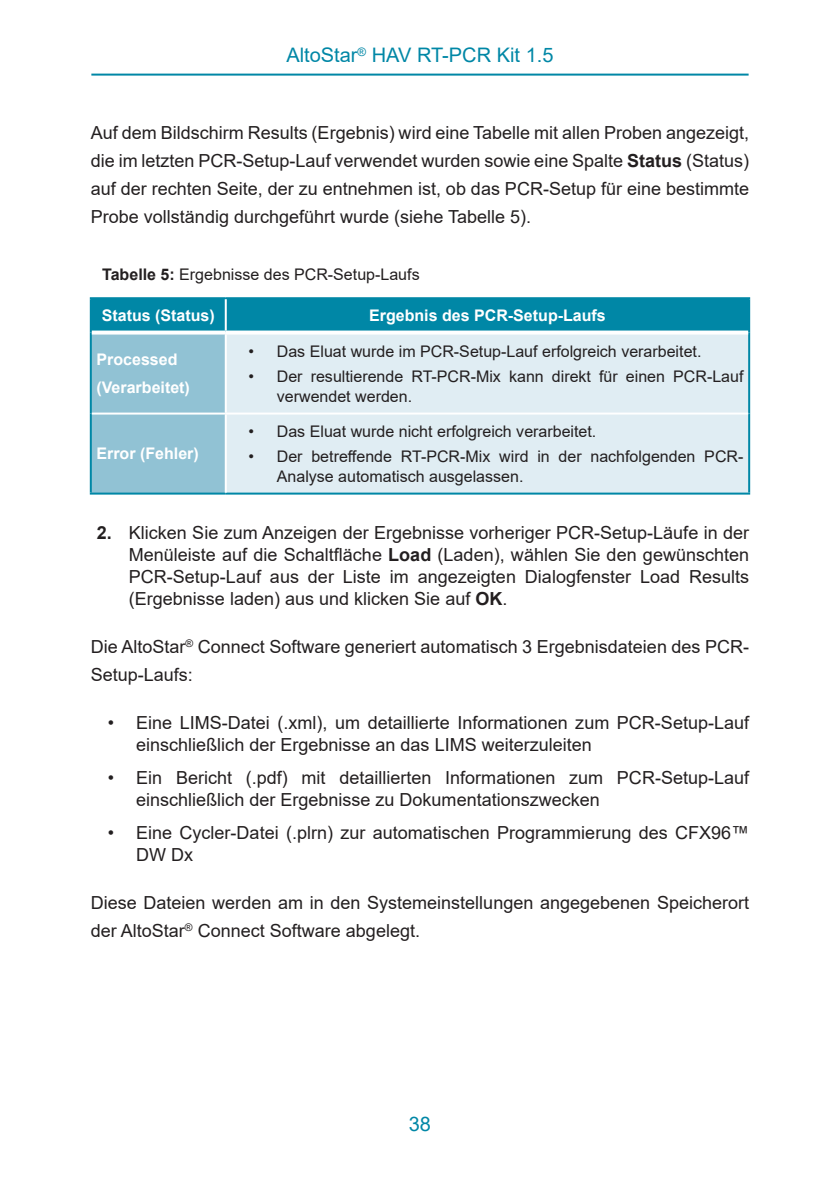
<style>
.page{position:relative;width:840px;height:1191px;background:#fff}
.page>*{position:absolute;margin:0;border:0;box-sizing:border-box;transform-origin:0 0}
.Seitenkopf{font:20px "Arial";color:#0087a6}
.Aufzählungsfortsetzu{font:18px/22px "Arial";color:#231f20}
.Mengentext{font:18px/28px "Arial";color:#231f20}
.Titel{font:16px/20px "Arial";color:#231f20}
.Kopfzeile{font:700 16px "Arial";color:#fff}
.Mengentext_white_lef{font:700 16px/28px "Arial";color:#fff}
.s1{font-weight:700}
</style>
<div class="page">
<hr style="left:91px;top:74px;width:657px;height:2px;background:#0087a6">
<div style="left:92px;top:299px;width:655px;height:31px;background:#0087a6"></div>
<div style="left:91px;top:332px;width:135px;height:81px;background:#91c2d4"></div>
<div style="left:226px;top:332px;width:522px;height:81px;background:#e0edf3"></div>
<div style="left:91px;top:413px;width:135px;height:80px;background:#91c2d4"></div>
<div style="left:226px;top:413px;width:522px;height:80px;background:#e0edf3"></div>
<hr style="left:90px;top:332px;width:2px;height:81px;background:#0087a6">
<hr style="left:90px;top:413px;width:2px;height:79px;background:#0087a6">
<hr style="left:90px;top:492px;width:136px;height:2px;background:#0087a6">
<hr style="left:226px;top:492px;width:523px;height:2px;background:#0087a6">
<hr style="left:90px;top:297px;width:136px;height:2px;background:#0087a6">
<hr style="left:90px;top:299px;width:2px;height:33px;background:#0087a6">
<svg style="left:92px;top:330px;width:134px;height:4px"></svg>
<hr style="left:226px;top:297px;width:523px;height:2px;background:#0087a6">
<hr style="left:747px;top:299px;width:2px;height:33px;background:#0087a6">
<hr style="left:747px;top:332px;width:2px;height:81px;background:#0087a6">
<hr style="left:747px;top:413px;width:2px;height:79px;background:#0087a6">
<hr style="left:225px;top:299px;width:2px;height:31px;background:#fff">
<hr style="left:225px;top:334px;width:2px;height:78px;background:#fff">
<hr style="left:92px;top:412px;width:134px;height:2px;background:#fff">
<hr style="left:226px;top:412px;width:521px;height:2px;background:#fff">
<hr style="left:225px;top:414px;width:2px;height:78px;background:#fff">
<svg style="left:226px;top:330px;width:521px;height:4px"></svg>
<p class="Seitenkopf" style="left:286px;top:41px;width:268px">AltoStar<sup>®</sup> HAV RT-PCR Kit 1.5</p>
<p class="Aufzählungsfortsetzu" style="left:91px;top:119px;width:659px;line-height:28px;text-align:justify">Auf dem Bildschirm Results (Ergebnis) wird eine Tabelle mit allen Proben angezeigt, die im letzten PCR-Setup-Lauf verwendet wurden sowie eine Spalte <span class="s1">Status</span> (Status) auf der rechten Seite, der zu entnehmen ist, ob das PCR-Setup für eine bestimmte Probe vollständig durchgeführt wurde (siehe Tabelle 5).</p>
<p class="Titel" style="left:102px;top:264px;width:319px"><span class="s1">Tabelle 5:</span> Ergebnisse des PCR-Setup-Laufs</p>
<p class="Kopfzeile" style="left:102px;top:304px;width:114px">Status (Status)</p>
<p class="Kopfzeile" style="left:369px;top:304px;width:238px">Ergebnis des PCR-Setup-Laufs</p>
<p class="Mengentext_white_lef" style="left:96px;top:346px;width:95px">Processed (Verarbeitet)</p>
<p class="Titel" style="left:248px;top:341px;width:454px">• Das Eluat wurde im PCR-Setup-Lauf erfolgreich verarbeitet.</p>
<p class="Titel" style="left:277px;top:366px;width:468px;text-indent:-28px">• Der resultierende RT-PCR-Mix kann direkt für einen PCR-Lauf verwendet werden.</p>
<p class="Mengentext_white_lef" style="left:96px;top:440px;width:104px">Error (Fehler)</p>
<p class="Titel" style="left:248px;top:421px;width:349px">• Das Eluat wurde nicht erfolgreich verarbeitet.</p>
<p class="Titel" style="left:277px;top:446px;width:468px;text-indent:-28px">• Der betreffende RT-PCR-Mix wird in der nachfolgenden PCR-<br>Analyse automatisch ausgelassen.</p>
<p class="Aufzählungsfortsetzu" style="left:129px;top:522px;width:621px;text-align:justify;text-indent:-32px"><span class="s1">2.</span> Klicken Sie zum Anzeigen der Ergebnisse vorheriger PCR-Setup-Läufe in der Menüleiste auf die Schaltfläche <span class="s1">Load</span> (Laden), wählen Sie den gewünschten PCR-Setup-Lauf aus der Liste im angezeigten Dialogfenster Load Results (Ergebnisse laden) aus und klicken Sie auf <span class="s1">OK</span>.</p>
<p class="Mengentext" style="left:91px;top:633px;width:659px">Die AltoStar<sup>®</sup> Connect Software generiert automatisch 3 Ergebnisdateien des PCR-<br>Setup-Laufs:</p>
<p class="Aufzählungsfortsetzu" style="left:136px;top:711px;width:614px;text-indent:-28px">• Eine LIMS-Datei (.xml), um detaillierte Informationen zum PCR-Setup-Lauf einschließlich der Ergebnisse an das LIMS weiterzuleiten</p>
<p class="Aufzählungsfortsetzu" style="left:136px;top:766px;width:614px;text-indent:-28px">• Ein Bericht (.pdf) mit detaillierten Informationen zum PCR-Setup-Lauf einschließlich der Ergebnisse zu Dokumentationszwecken</p>
<p class="Aufzählungsfortsetzu" style="left:136px;top:822px;width:614px;text-indent:-28px">• Eine Cycler-Datei (.plrn) zur automatischen Programmierung des CFX96™<br>DW Dx</p>
<p class="Mengentext" style="left:91px;top:889px;width:659px">Diese Dateien werden am in den Systemeinstellungen angegebenen Speicherort der AltoStar<sup>®</sup> Connect Software abgelegt.</p>
<p class="Seitenkopf" style="left:408px;top:1110px;width:24px">38</p>
</div>
